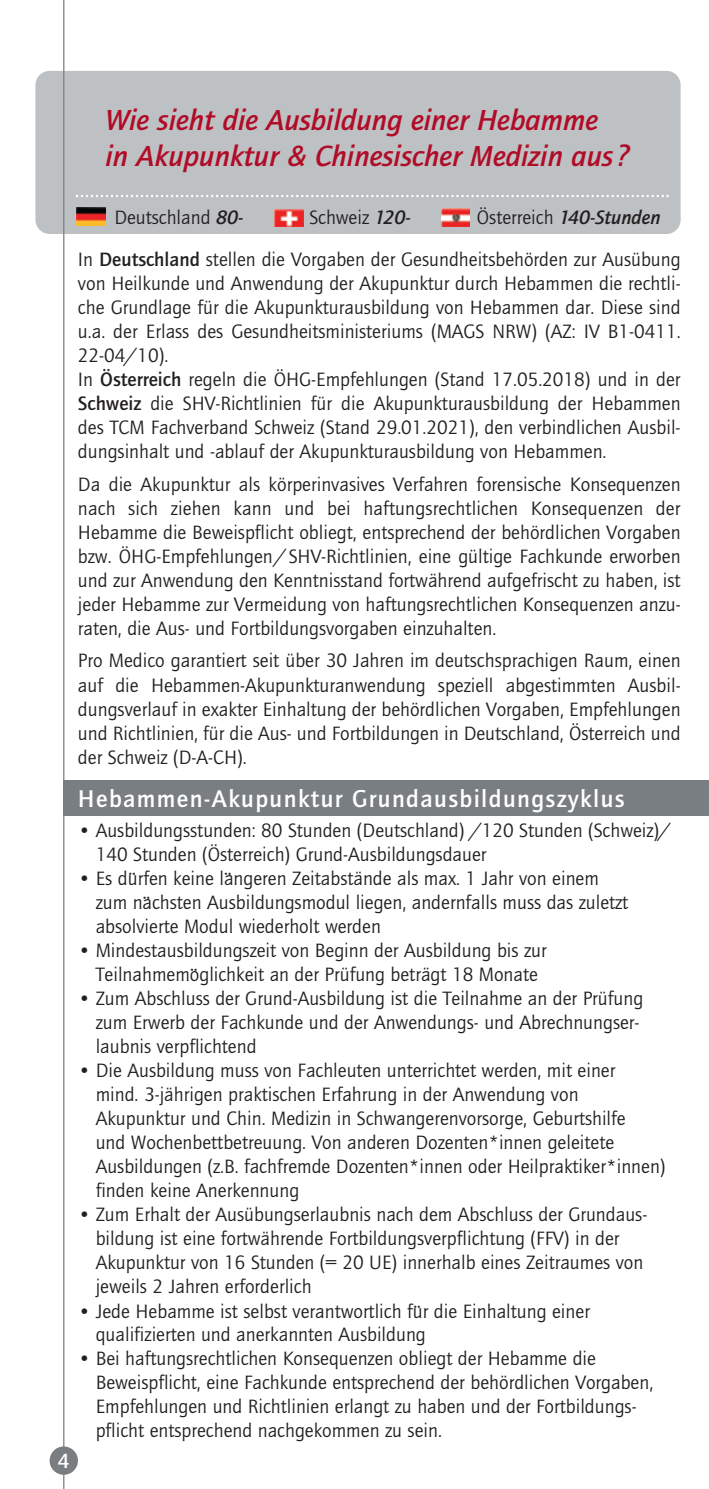
<style>
.page{position:relative;width:709px;height:1489px;background:#fff}
.page>*{position:absolute;margin:0;border:0;box-sizing:border-box;transform-origin:0 0}
.t1{font:italic 500 30px/36px "Quay Sans";color:#b00c28}
.t2{font:700 25px "Quay";letter-spacing:.055em;color:#fff}
.t3{font:500 21.25px "Quay Sans";color:#fff}
.t4{font:20px/24px "Quay";color:#231f20}
.t5{font:20px "Quay Sans";color:#231f20}
.t6{font:italic 500 20px "Quay Sans";color:#231f20}
.s1{font-weight:500;font-style:italic}
.s2{font-weight:400;font-style:normal}
.s3{font-weight:700}
.s4{font-family:"Baskerville";font-weight:600}
</style>
<div class="page">
<div style="left:35px;top:71px;width:645px;height:163px;background:#bec1c3;border-radius:14px"></div>
<hr style="left:63px;top:0;width:1px;height:1488px;background:#787e82">
<div style="left:50px;top:1446px;width:28px;height:28px;background:#787e82;border-radius:50%"></div>
<div style="left:64px;top:780px;width:645px;height:36px;background:#787e82"></div>
<img style="left:77px;top:208px;width:28px;height:17px">
<img style="left:274px;top:209px;width:29px;height:18px">
<img style="left:441px;top:209px;width:29px;height:17px">
<svg style="left:76px;top:195px;width:592px;height:2px"></svg>
<h1 class="t1" style="left:105px;top:104px;width:526px">Wie sieht die Ausbildung einer Hebamme<br>in Akupunktur &amp; Chinesischer Medizin aus?</h1>
<p class="t3" style="left:58px;top:1452px;width:13px">4</p>
<p class="t5" style="left:114px;top:210px;width:130px">Deutschland <span class="s1">80-</span></p>
<p class="t5" style="left:309px;top:210px;width:103px">Schweiz <span class="s1">120-</span></p>
<p class="t6" style="left:477px;top:210px;width:185px"><span class="s2">Österreich</span> 140-Stunden</p>
<p class="t4" style="left:78px;top:249px;width:604px">In <span class="s3">Deutschland</span> stellen die Vorgaben der Gesundheitsbehörden zur Ausübung von Heilkunde und Anwendung der Akupunktur durch Hebammen die rechtli&shy;che Grundlage für die Akupunkturausbildung von Hebammen dar. Diese sind u.a. der Erlass des Gesundheitsministeriums (MAGS NRW) (AZ: IV B1-0411.<br>22-04/10).<br>In <span class="s3">Österreich</span> regeln die ÖHG-Empfehlungen (Stand 17.05.2018) und in der <span class="s3">Schweiz</span> die SHV-Richtlinien für die Akupunkturausbildung der Hebammen des TCM Fachverband Schweiz (Stand 29.01.2021), den verbindlichen Ausbil - dungsinhalt und -ablauf der Akupunkturausbildung von Hebammen.</p>
<p class="t4" style="left:78px;top:473px;width:604px;text-align:justify">Da die Akupunktur als körperinvasives Verfahren forensische Konsequenzen nach sich ziehen kann und bei haftungsrechtlichen Konsequenzen der Hebamme die Beweispflicht obliegt, entsprechend der behördlichen Vorgaben bzw. ÖHG-Empfehlungen/SHV-Richtlinien, eine gültige Fachkunde erworben und zur Anwendung den Kenntnisstand fortwährend aufgefrischt zu haben, ist jeder Hebamme zur Vermeidung von haftungsrechtlichen Konsequenzen anzu&shy;raten, die Aus- und Fortbildungsvorgaben einzuhalten.</p>
<p class="t4" style="left:78px;top:650px;width:604px;text-align:justify">Pro Medico garantiert seit über 30 Jahren im deutschsprachigen Raum, einen auf die Hebammen-Akupunkturanwendung speziell abgestimmten Ausbil - dungsverlauf in exakter Einhaltung der behördlichen Vorgaben, Empfehlungen und Richtlinien, für die Aus- und Fortbildungen in Deutschland, Österreich und der Schweiz (D-A-CH).</p>
<p class="t2" style="left:78px;top:789px;width:548px">Hebammen-Akupunktur Grundausbildungszyklus</p>
<p class="t4" style="left:96px;top:820px;width:577px;text-indent:-18px">• Ausbildungsstunden: 80 Stunden (Deutschland) /120 Stunden (Schweiz)/<br>140 Stunden (Österreich) Grund-Ausbildungsdauer</p>
<p class="t4" style="left:96px;top:868px;width:534px;text-indent:-18px">• Es du<span class="s4">̈</span>rfen keine la<span class="s4">̈</span>ngeren Zeitabstände als max. 1 Jahr von einem zum na<span class="s4">̈</span>chsten Ausbildungsmodul liegen, andernfalls muss das zuletzt absolvierte Modul wiederholt werden</p>
<p class="t4" style="left:78px;top:940px;width:470px;text-align:center">• Mindestausbildungszeit von Beginn der Ausbildung bis zur<br>Teilnahmemo<span class="s4">̈</span>glichkeit an der Prüfung beträgt 18 Monate</p>
<p class="t4" style="left:96px;top:988px;width:549px;text-indent:-18px">• Zum Abschluss der Grund-Ausbildung ist die Teilnahme an der Prüfung zum Erwerb der Fachkunde und der Anwendungs- und Abrechnungser&shy;laubnis verpflichtend</p>
<p class="t4" style="left:96px;top:1060px;width:571px;text-indent:-18px">• Die Ausbildung muss von Fachleuten unterrichtet werden, mit einer<br>mind. 3-jährigen praktischen Erfahrung in der Anwendung von Akupunktur und Chin. Medizin in Schwangerenvorsorge, Geburtshilfe<br>und Wochenbett betreuung. Von anderen Dozenten*innen geleitete Ausbildungen (z.B. fach fremde Dozenten*innen oder Heilpraktiker*innen) finden keine Anerkennung</p>
<p class="t4" style="left:96px;top:1204px;width:553px;text-indent:-18px">• Zum Erhalt der Ausübungserlaubnis nach dem Abschluss der Grundaus - bildung ist eine fortwährende Fortbildungsverpflichtung (FFV) in der Akupunktur von 16 Stunden (= 20 UE) innerhalb eines Zeitraumes von jeweils 2 Jahren erforderlich</p>
<p class="t4" style="left:96px;top:1300px;width:496px;text-indent:-18px">• Jede Hebamme ist selbst verantwortlich fu<span class="s4">̈</span>r die Einhaltung einer qualifizierten und anerkannten Ausbildung</p>
<p class="t4" style="left:96px;top:1348px;width:559px;text-indent:-18px">• Bei haftungsrechtlichen Konsequenzen obliegt der Hebamme die Beweispflicht, eine Fachkunde entsprechend der behördlichen Vorgaben, Empfehlungen und Richtlinien erlangt zu haben und der Fortbildungs&shy;pflicht entsprechend nachgekommen zu sein.</p>
</div>
